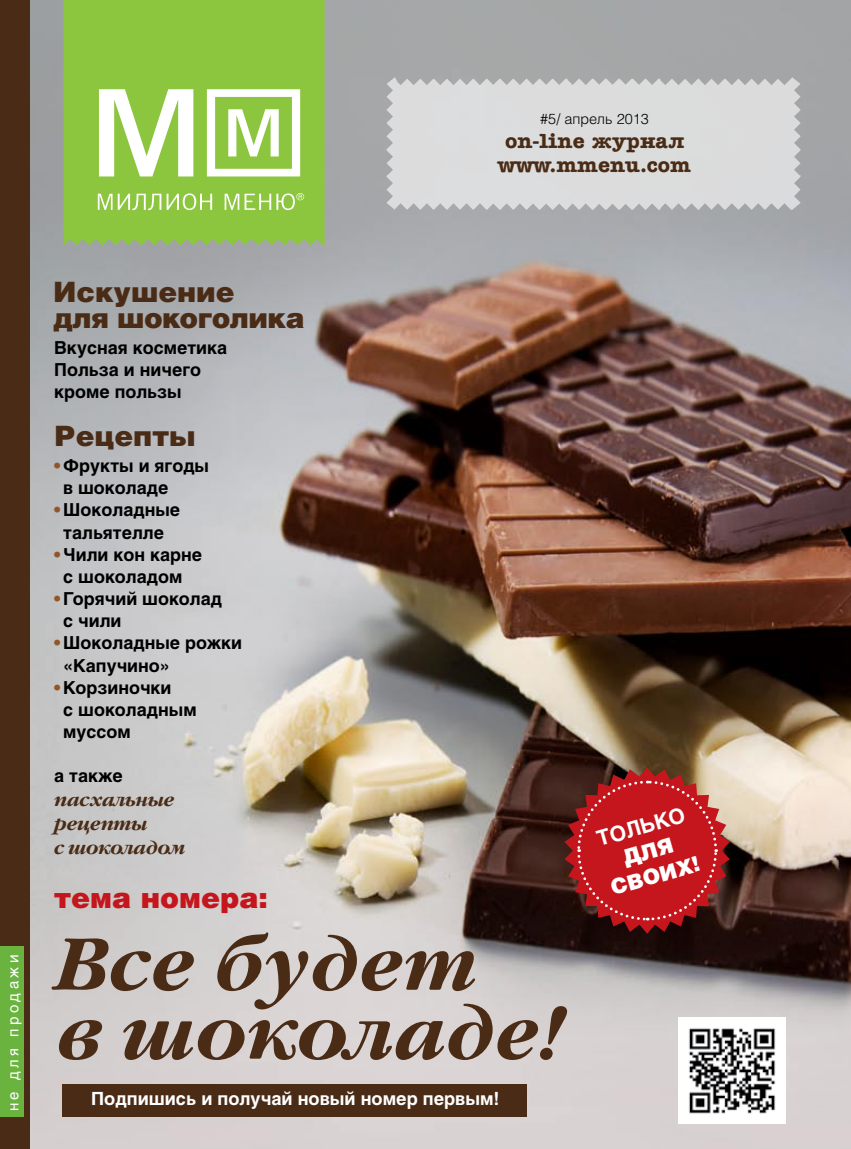
<style>
.page{position:relative;width:851px;height:1149px;background:#fff}
.page>*{position:absolute;margin:0;border:0;box-sizing:border-box;transform-origin:0 0}
.t1{font:italic 700 73.2px/68.8px "Garamond C";letter-spacing:.02em;color:#4a2c16}
.t2{font:900 28.5px "Helios";color:#c4161c}
.t3{font:900 28.05px/25px "Helios";color:#4a2c16}
.t4{font:700 21px/24px "Secretary";color:#4a2c16;text-align:center}
.t5{font:900 21px/25.5px "Helios";color:#fff;text-align:center}
.t6{font:700 21px "Helios";color:#fff}
.t7{font:700 18px "Helios";color:#fff}
.t8{font:italic 700 18px/24px "Garamond C";color:#4a2c16}
.t9{font:700 17.7px/22.2px "Helios";color:#000}
.t10{font:15px "Helios";letter-spacing:.23em;color:#fff}
.t11{font:300 14.4px "Helios";color:#000}
.s1{color:#925527}
</style>
<div class="page">
<img style="left:30px;top:0;width:820px;height:1148px">
<div style="left:0;top:0;width:30px;height:1148px;background:#4a2c16"></div>
<img style="left:678px;top:1016px;width:107px;height:107px">
<svg style="left:386px;top:77px;width:414px;height:133px;background:#d7d8d9"></svg>
<div style="left:62px;top:1083px;width:464px;height:33px;background:#4a2c16"></div>
<div style="left:64px;top:0;width:260px;height:245px;background:#8cc63f"></div>
<svg style="left:98px;top:193px;width:206px;height:17px;background:#aad572"></svg>
<svg style="left:99px;top:89px;width:94px;height:87px"></svg>
<svg style="left:207px;top:89px;width:93px;height:87px"></svg>
<div style="left:0;top:946px;width:24px;height:170px;background:#6ab33f"></div>
<svg style="left:564px;top:767px;width:165px;height:166px;background:#a32425"></svg>
<p class="t11" style="left:540px;top:110px;width:110px">#5/ апрель 2013</p>
<p class="t4" style="left:498px;top:128px;width:194px">on-linе журнал www.mmenu.com</p>
<p class="t10" style="left:4px;top:1110px;width:158px;rotate:-90deg">не для продажи</p>
<h3 class="t3" style="left:53px;top:278px;width:253px">Искушение<br>для шокоголика</h3>
<p class="t9" style="left:54px;top:336px;width:174px">Вкусная косметика<br>Польза и ничего кроме пользы</p>
<h3 class="t3" style="left:54px;top:421px;width:143px">Рецепты</h3>
<p class="t9" style="left:63px;top:454px;width:147px;text-indent:-9px"><span class="s1">•</span> Фрукты и ягоды в шоколаде</p>
<p class="t9" style="left:54px;top:498px;width:127px;text-align:center"><span class="s1">•</span>Шоколадные тальятелле</p>
<p class="t9" style="left:63px;top:543px;width:140px;text-indent:-9px"><span class="s1">•</span> Чили кон карне с шоколадом</p>
<p class="t9" style="left:63px;top:587px;width:160px;text-indent:-9px"><span class="s1">•</span> Горячий шоколад с чили</p>
<p class="t9" style="left:63px;top:631px;width:180px;text-indent:-9px"><span class="s1">•</span>Шоколадные рожки «Капучино»</p>
<p class="t9" style="left:63px;top:676px;width:135px;text-indent:-9px"><span class="s1">•</span> Корзиночки<br>с шоколадным муссом</p>
<p class="t9" style="left:54px;top:764px;width:70px">а также</p>
<p class="t8" style="left:54px;top:788px;width:132px">пасхальные рецепты<br>с шоколадом</p>
<h2 class="t2" style="left:54px;top:879px;width:215px">тема номера:</h2>
<h1 class="t1" style="left:57px;top:935px;width:509px">Все будет<br>в шоколаде!</h1>
<p class="t7" style="left:91px;top:1088px;width:410px">Подпишись и получай новый номер первым!</p>
<p class="t6" style="left:594px;top:827px;width:92px;rotate:-16deg">только</p>
<p class="t5" style="left:600px;top:850px;width:93px;rotate:-16deg">для своих!</p>
</div>
